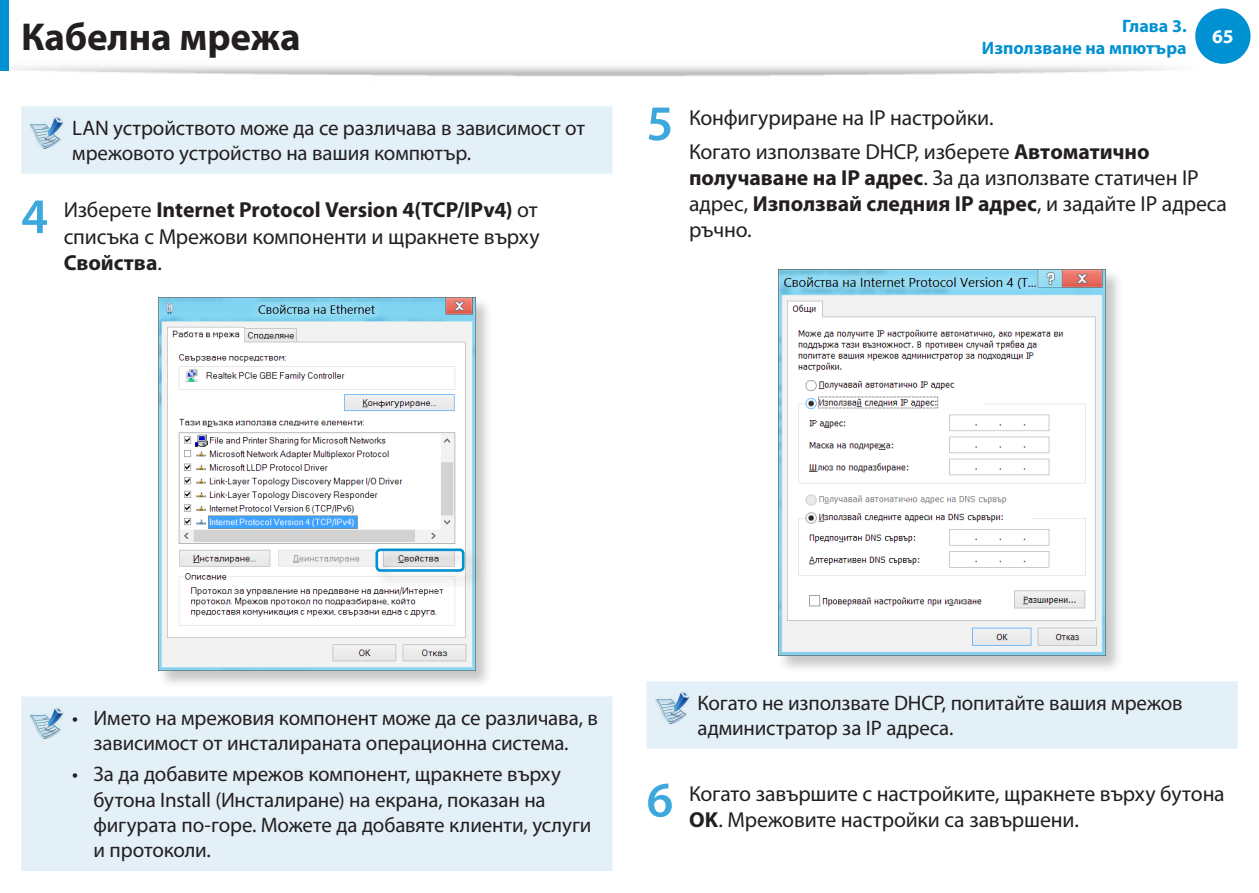
<style>
.page{position:relative;width:1259px;height:893px;background:#fff}
.page>*{position:absolute;margin:0;border:0;box-sizing:border-box;transform-origin:0 0}
.t1{font:600 50.1px "Myriad Pro";color:#3da8dd}
.t2{font:700 39px "Myriad Pro";letter-spacing:-.005em;color:#231f20}
.t3{font:21.75px/26.1px "Myriad Pro";letter-spacing:-.005em;color:#231f20}
.t4{font:21px/25.2px "Myriad Pro";letter-spacing:-.005em;color:#231f20}
.t5{font:700 19.5px "Myriad Pro";color:#fff}
.t6{font:700 18px/21.6px "Myriad Pro";color:#0091d3;text-align:right}
.s1{font-weight:700}
</style>
<div class="page">
<img style="left:0;top:22px;width:1214px;height:55px">
<div style="left:1195px;top:9px;width:55px;height:55px;background:#0091d3;border-radius:50%"></div>
<div style="left:0;top:0;width:9px;height:70px;background:#0091d3"></div>
<div style="left:21px;top:106px;width:591px;height:68px;background:#e3f0f8"></div>
<img style="left:30px;top:117px;width:34px;height:32px">
<div style="left:157px;top:296px;width:341px;height:397px;background:#231f20;opacity:.25"></div>
<img style="left:158px;top:297px;width:317px;height:374px">
<div style="left:374px;top:547px;width:114px;height:48px;background:#231f20;opacity:.25"></div>
<div style="left:375px;top:548px;width:89px;height:24px;border:3px solid #0091d3;border-radius:4px"></div>
<div style="left:21px;top:696px;width:591px;height:175px;background:#e3f0f8"></div>
<img style="left:30px;top:707px;width:34px;height:32px">
<div style="left:777px;top:268px;width:351px;height:410px;background:#231f20;opacity:.25"></div>
<img style="left:778px;top:269px;width:327px;height:387px">
<div style="left:646px;top:681px;width:591px;height:68px;background:#e3f0f8"></div>
<img style="left:655px;top:692px;width:34px;height:32px">
<h2 class="t2" style="left:21px;top:11px;width:281px">Кабелна мрежа</h2>
<p class="t4" style="left:72px;top:115px;width:514px">LAN устройството може да се различава в зависимост от мрежовото устройство на вашия компютър.</p>
<h1 class="t1" style="left:21px;top:184px;width:28px">4</h1>
<p class="t3" style="left:64px;top:197px;width:477px;text-align:justify">Изберете <span class="s1">Internet Protocol Version 4(TCP/IPv4)</span> от списъка с Мрежови компоненти и щракнете върху <span class="s1">Свойства</span>.</p>
<p class="t6" style="left:982px;top:15px;width:206px">Глава 3.<br>Използване на мпютъра</p>
<p class="t5" style="left:1212px;top:23px;width:23px">65</p>
<h1 class="t1" style="left:646px;top:91px;width:28px">5</h1>
<p class="t3" style="left:689px;top:100px;width:462px;line-height:34.7px">Конфигуриране на IP настройки.<br>Когато използвате DHCP, изберете <span class="s1">Автоматично</span></p>
<p class="t3" style="left:689px;top:165px;width:539px"><span class="s1">получаване на IP адрес</span>. За да използвате статичен IP адрес, <span class="s1">Използвай следния IP адрес</span>, и задайте IP адреса ръчно.</p>
<p class="t4" style="left:72px;top:705px;width:527px;text-align:center">• Името на мрежовия компонент може да се различава, в зависимост от инсталираната операционна система.</p>
<p class="t4" style="left:94px;top:761px;width:499px;text-indent:-21px">• За да добавите мрежов компонент, щракнете върху бутона Install (Инсталиране) на екрана, показан на фигурата по-горе. Можете да добавяте клиенти, услуги и протоколи.</p>
<p class="t4" style="left:697px;top:689px;width:487px">Когато не използвате DHCP, попитайте вашия мрежов администратор за IP адреса.</p>
<h1 class="t1" style="left:646px;top:768px;width:28px">6</h1>
<p class="t3" style="left:689px;top:780px;width:537px">Когато завършите с настройките, щракнете върху бутона<br><span class="s1">OK</span>. Мрежовите настройки са завършени.</p>
</div>
